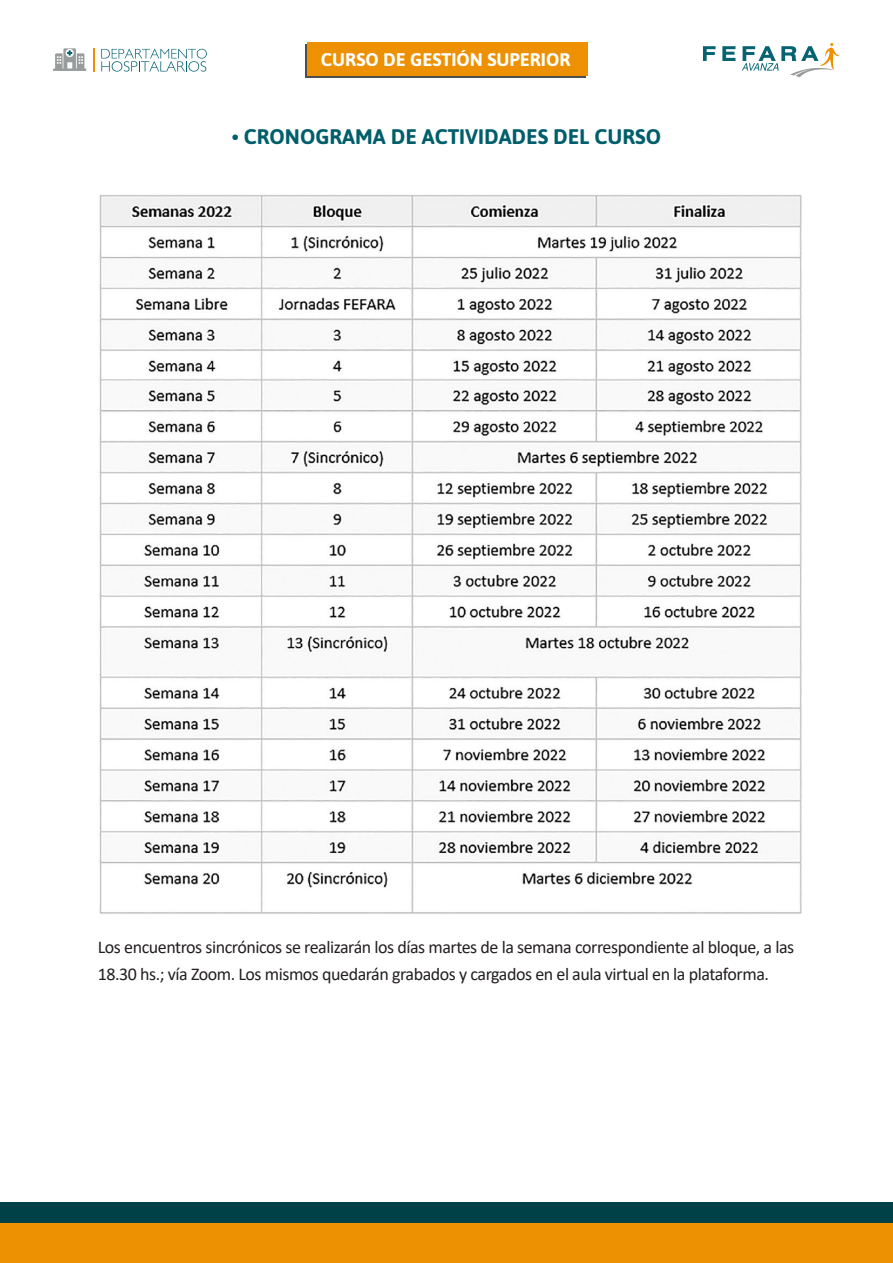
<style>
.page{position:relative;width:893px;height:1263px;background:#fff}
.page>*{position:absolute;margin:0;border:0;box-sizing:border-box;transform-origin:0 0}
.t1{font:700 21px "Asap";color:#005e6b}
.t2{font:700 18.3px "Asap";color:#fff}
.t3{font:18px/27px "Calibri";letter-spacing:-.025em;color:#231f20}
</style>
<div class="page">
<div style="left:305px;top:44px;width:281px;height:34px;background:#4d4d4d"></div>
<div style="left:307px;top:43px;width:280px;height:33px;background:#ed9103"></div>
<svg style="left:101px;top:49px;width:106px;height:23px"></svg>
<svg style="left:93px;top:48px;width:1px;height:24px"></svg>
<svg style="left:53px;top:48px;width:33px;height:23px"></svg>
<svg style="left:703px;top:43px;width:137px;height:34px"></svg>
<div style="left:0;top:1223px;width:893px;height:40px;background:#ed9103"></div>
<div style="left:0;top:1202px;width:893px;height:21px;background:#004047"></div>
<img style="left:99px;top:195px;width:703px;height:719px">
<p class="t2" style="left:321px;top:47px;width:251px">CURSO DE GESTIÓN SUPERIOR</p>
<p class="t1" style="left:232px;top:122px;width:431px">• CRONOGRAMA DE ACTIVIDADES DEL CURSO</p>
<p class="t3" style="left:98px;top:933px;width:698px">Los encuentros sincrónicos se realizarán los días martes de la semana correspondiente al bloque, a las<br>18.30 hs.; vía Zoom. Los mismos quedarán grabados y cargados en el aula virtual en la plataforma.</p>
</div>
